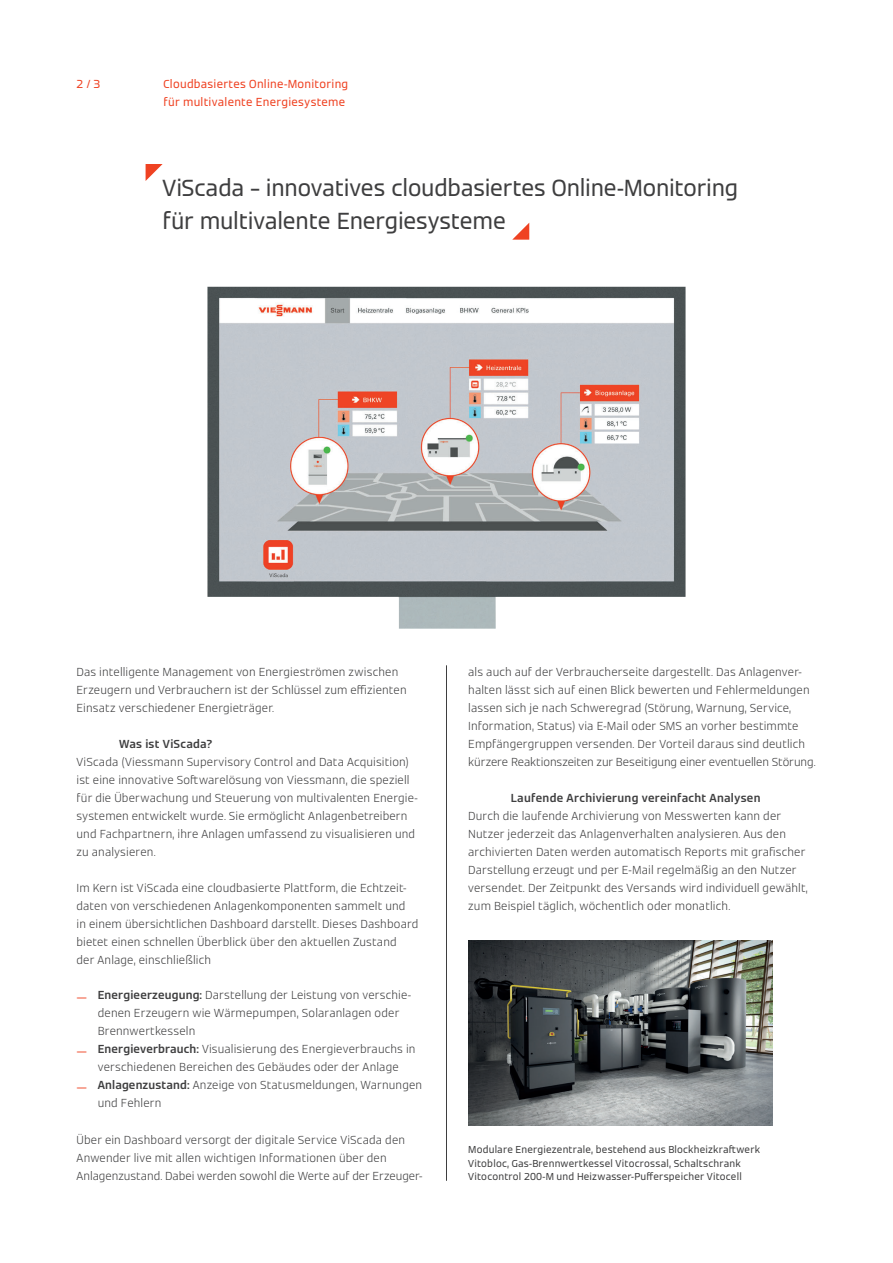
<style>
.page{position:relative;width:893px;height:1263px;background:#fff}
.page>*{position:absolute;margin:0;border:0;box-sizing:border-box;transform-origin:0 0}
.t1{font:22.5px/33px "Viessmann OT";letter-spacing:-.01em;color:#3e3e3f}
.t2{font:300 11.25px/18px "Viessmann OT";letter-spacing:.01em;color:#3e3e3f}
.t3{font:11.25px/18px "Viessmann OT";letter-spacing:.02em;color:#ef4222}
.t4{font:600 11.25px "Viessmann OT";letter-spacing:.02em;color:#3e3e3f}
.t5{font:9.75px/13.5px "Viessmann OT";letter-spacing:.015em;color:#3e3e3f}
.s1{font-size:21px;color:#ef4222}
.s2{font-weight:600}
</style>
<div class="page">
<img style="left:207px;top:287px;width:479px;height:342px">
<img style="left:468px;top:940px;width:305px;height:185px">
<hr style="left:446px;top:665px;width:1px;height:516px;background:#3e3e3f">
<svg style="left:146px;top:164px;width:17px;height:17px"></svg>
<svg style="left:512px;top:223px;width:17px;height:17px"></svg>
<p class="t3" style="left:77px;top:75px;width:25px">2 / 3</p>
<p class="t3" style="left:164px;top:75px;width:186px">Cloudbasiertes Online-Monitoring für multivalente Energiesysteme</p>
<h1 class="t1" style="left:163px;top:171px;width:577px">ViScada – innovatives cloudbasiertes Online-Monitoring für multivalente Energiesysteme</h1>
<p class="t2" style="left:77px;top:663px;width:332px">Das intelligente Management von Energieströmen zwischen<br>Erzeugern und Verbrauchern ist der Schlüssel zum effizienten<br>Einsatz verschiedener Energieträger.</p>
<p class="t4" style="left:119px;top:736px;width:95px">Was ist ViScada?</p>
<p class="t2" style="left:77px;top:753px;width:343px">ViScada (Viessmann Supervisory Control and Data Acquisition) ist eine innovative Softwarelösung von Viessmann, die speziell für die Überwachung und Steuerung von multivalenten Energie&shy;systemen entwickelt wurde. Sie ermöglicht Anlagenbetreibern und Fachpartnern, ihre Anlagen umfassend zu visualisieren und zu analysieren.</p>
<p class="t2" style="left:77px;top:879px;width:343px">Im Kern ist ViScada eine cloudbasierte Plattform, die Echtzeit&shy;daten von verschiedenen Anlagenkomponenten sammelt und<br>in einem übersichtlichen Dashboard darstellt. Dieses Dashboard bietet einen schnellen Überblick über den aktuellen Zustand<br>der Anlage, einschließlich</p>
<p class="t2" style="left:77px;top:985px;width:336px"><span class="s1">_</span> <span class="s2">Energieerzeugung:</span> Darstellung der Leistung von verschie-</p>
<p class="t2" style="left:98px;top:1003px;width:303px">denen Erzeugern wie Wärmepumpen, Solaranlagen oder</p>
<p class="t2" style="left:98px;top:1021px;width:99px">Brennwertkesseln</p>
<p class="t2" style="left:77px;top:1039px;width:340px"><span class="s1">_</span> <span class="s2">Energieverbrauch:</span> Visualisierung des Energieverbrauchs in</p>
<p class="t2" style="left:98px;top:1057px;width:302px">verschiedenen Bereichen des Gebäudes oder der Anlage</p>
<p class="t2" style="left:77px;top:1075px;width:347px"><span class="s1">_</span> <span class="s2">Anlagenzustand:</span> Anzeige von Statusmeldungen, Warnungen</p>
<p class="t2" style="left:98px;top:1093px;width:65px">und Fehlern</p>
<p class="t2" style="left:77px;top:1131px;width:347px">Über ein Dashboard versorgt der digitale Service ViScada den<br>Anwender live mit allen wichtigen Informationen über den<br>Anlagenzustand. Dabei werden sowohl die Werte auf der Erzeuger-</p>
<p class="t2" style="left:468px;top:663px;width:349px">als auch auf der Verbraucherseite dargestellt. Das Anlagenver&shy;halten lässt sich auf einen Blick bewerten und Fehlermeldungen lassen sich je nach Schweregrad (Störung, Warnung, Service, Information, Status) via E-Mail oder SMS an vorher bestimmte Empfängergruppen versenden. Der Vorteil daraus sind deutlich kürzere Reaktionszeiten zur Beseitigung einer eventuellen Störung.</p>
<p class="t4" style="left:511px;top:790px;width:251px">Laufende Archivierung vereinfacht Analysen</p>
<p class="t2" style="left:468px;top:807px;width:341px">Durch die laufende Archivierung von Messwerten kann der Nutzer jederzeit das Anlagenverhalten analysieren. Aus den archivierten Daten werden automatisch Reports mit grafischer Darstellung erzeugt und per E-Mail regel mäßig an den Nutzer versendet. Der Zeitpunkt des Versands wird individuell gewählt, zum Beispiel täglich, wöchentlich oder monatlich.</p>
<p class="t5" style="left:468px;top:1143px;width:293px">Modulare Energiezentrale, bestehend aus Blockheizkraftwerk<br>Vitobloc, Gas-Brennwertkessel Vitocrossal, Schaltschrank<br>Vitocontrol 200-M und Heizwasser-Pufferspeicher Vitocell</p>
</div>
